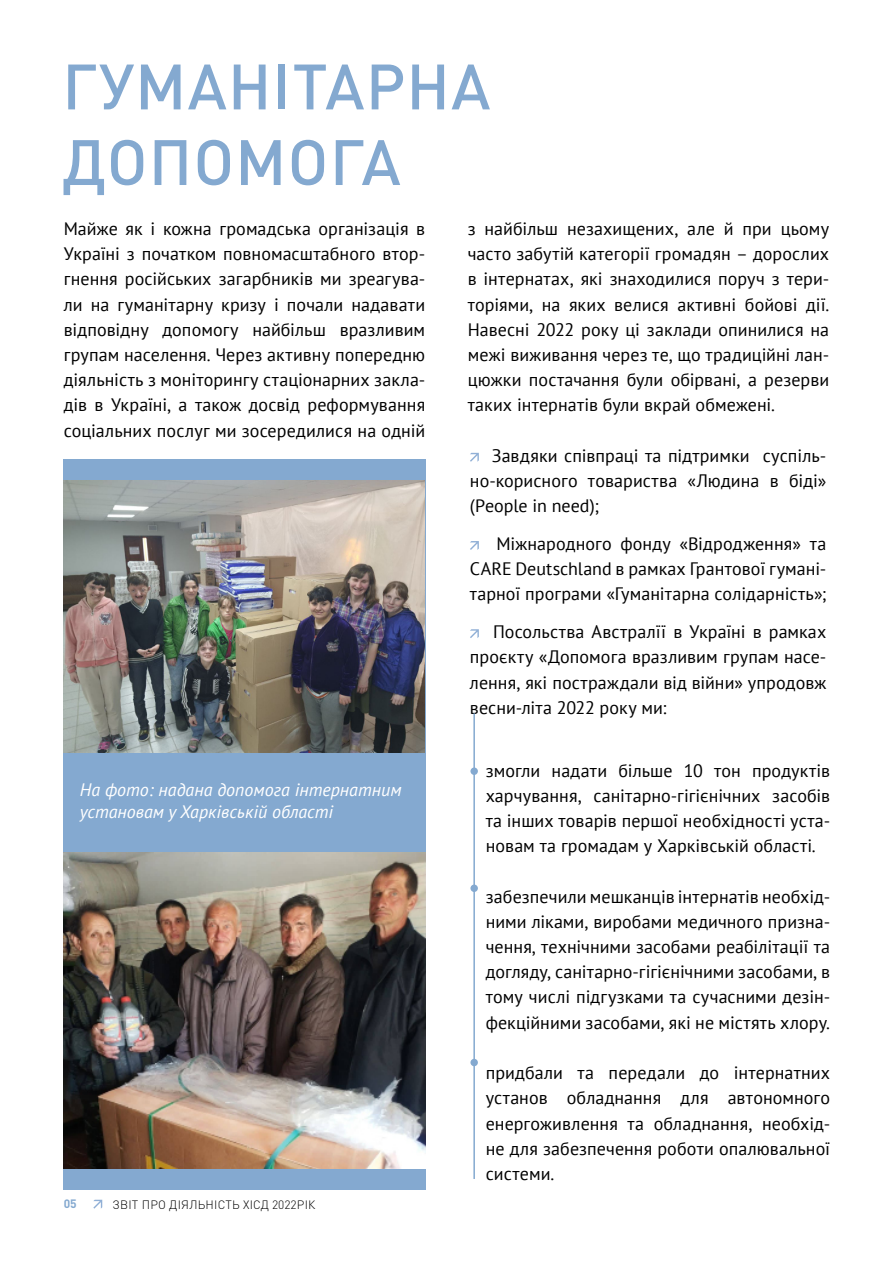
<style>
.page{position:relative;width:893px;height:1263px;background:#fff}
.page>*{position:absolute;margin:0;border:0;box-sizing:border-box;transform-origin:0 0}
.t1{font:500 63px/75.6px "DIN Pro";letter-spacing:.02em;color:#84a9d0}
.t2{font:18px/25.2px "PT Sans";letter-spacing:.005em;color:#000;text-align:justify}
.t3{font:italic 18px/21.6px "PT Sans";color:#fff}
.t4{font:300 12px "DIN Pro";letter-spacing:.02em;color:#000}
.t5{font:700 12px "DIN Pro";color:#84a9d0}
</style>
<div class="page">
<svg style="left:93px;top:1200px;width:9px;height:9px"></svg>
<div style="left:63px;top:459px;width:363px;height:730px;background:#84a9d0"></div>
<svg style="left:470px;top:453px;width:9px;height:9px"></svg>
<svg style="left:470px;top:541px;width:9px;height:9px"></svg>
<svg style="left:470px;top:629px;width:9px;height:9px"></svg>
<hr style="left:473px;top:713px;width:2px;height:466px;background:#84a9d0">
<div style="left:470px;top:767px;width:8px;height:8px;background:#84a9d0;border-radius:50%"></div>
<div style="left:470px;top:884px;width:8px;height:8px;background:#84a9d0;border-radius:50%"></div>
<div style="left:470px;top:1059px;width:8px;height:7px;background:#84a9d0;border-radius:50%"></div>
<img style="left:64px;top:480px;width:360px;height:272px">
<img style="left:63px;top:853px;width:363px;height:315px">
<h1 class="t1" style="left:62px;top:42px;width:430px">ГУМАНІТАРНА<br>ДОПОМОГА</h1>
<p class="t2" style="left:64px;top:216px;width:363px">Майже як і кожна громадська організація в Україні з початком повномасштабного втор&shy;гнення російських загарбників ми зреагува&shy;ли на гуманітарну кризу і почали надавати відповідну допомогу найбільш вразливим групам населення. Через активну попередню діяльність з моніторингу стаціонарних закла&shy;дів в Україні, а також досвід реформування соціальних послуг ми зосередилися на одній</p>
<p class="t2" style="left:468px;top:216px;width:363px">з найбільш незахищених, але й при цьому часто забутій категорії громадян – дорослих в інтернатах, які знаходилися поруч з тери&shy;торіями, на яких велися активні бойові дії.<br>Навесні 2022 року ці заклади опинилися на межі виживання через те, що традиційні лан&shy;цюжки постачання були обірвані, а резерви таких інтернатів були вкрай обмежені.</p>
<p class="t2" style="left:470px;top:442px;width:358px;text-indent:22px">Завдяки співпраці та підтримки суспіль&shy;но-корисного товариства «Людина в біді» (People in need);</p>
<p class="t2" style="left:470px;top:531px;width:358px;text-indent:26px">Міжнародного фонду «Відродження» та CARE Deutschland в рамках Грантової гумані&shy;тарної програми «Гуманітарна солідарність»;</p>
<p class="t2" style="left:470px;top:619px;width:358px;text-indent:23px">Посольства Австралїї в Україні в рамках проєкту «Допомога вразливим групам насе&shy;лення, які постраждали від війни» упродовж весни-літа 2022 року ми:</p>
<p class="t3" style="left:80px;top:779px;width:323px">На фото: надана допомога інтернатним установам у Харківській області</p>
<p class="t5" style="left:64px;top:1193px;width:15px">05</p>
<p class="t4" style="left:112px;top:1196px;width:204px">ЗВІТ ПРО ДІЯЛЬНІСТЬ ХІСД 2022РІК</p>
<p class="t2" style="left:486px;top:757px;width:346px">змогли надати більше 10 тон продуктів харчування, санітарно-гігієнічних засобів та інших товарів першої необхідності уста&shy;новам та громадам у Харківській області.</p>
<p class="t2" style="left:486px;top:883px;width:346px">забезпечили мешканців інтернатів необхід&shy;ними ліками, виробами медичного призна&shy;чення, технічними засобами реабілітації та догляду, санітарно-гігієнічними засобами, в тому числі підгузками та сучасними дезін&shy;фекційними засобами, які не містять хлору.</p>
<p class="t2" style="left:486px;top:1060px;width:346px">придбали та передали до інтернатних установ обладнання для автономного енергоживлення та обладнання, необхід&shy;не для забезпечення роботи опалювальної системи.</p>
</div>
